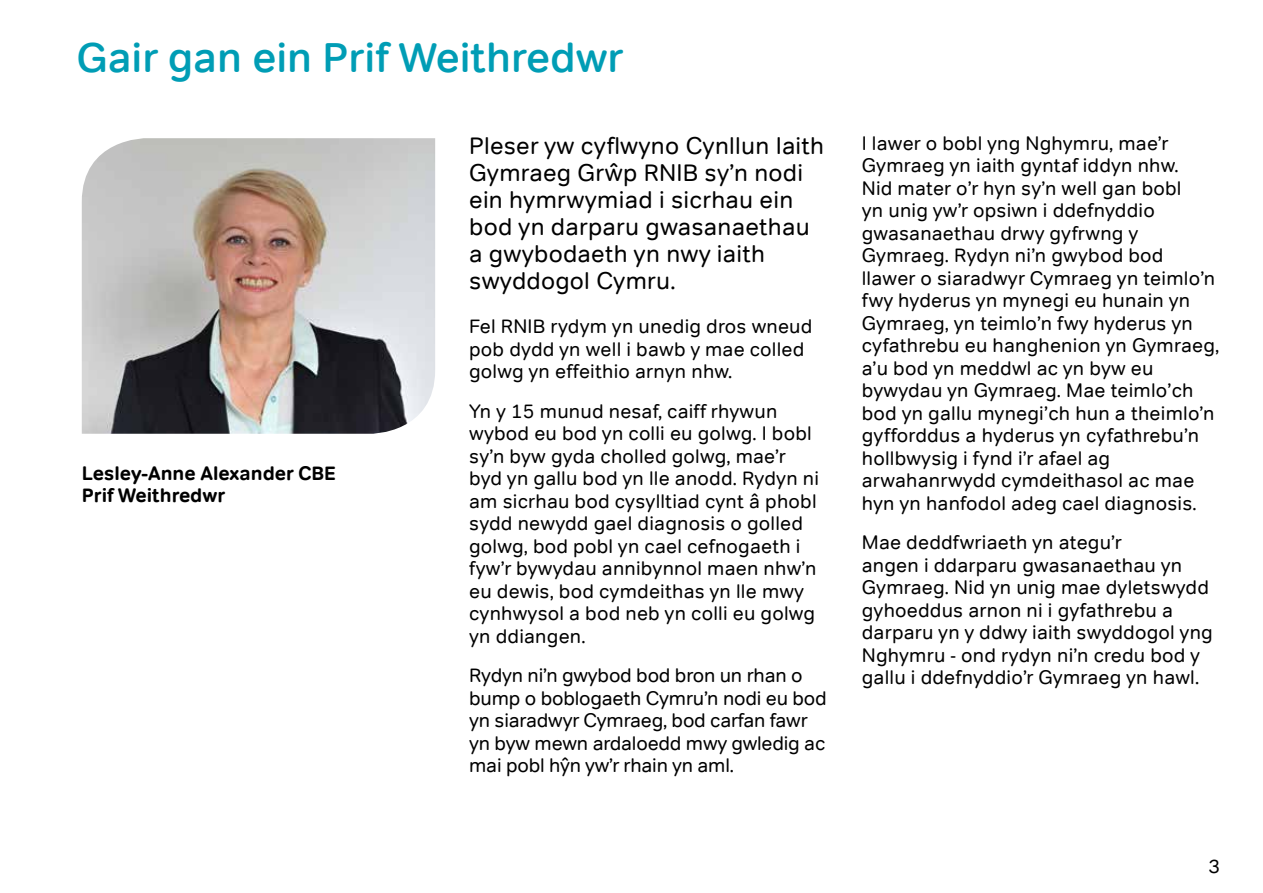
<style>
.page{position:relative;width:1263px;height:893px;background:#fff}
.page>*{position:absolute;margin:0;border:0;box-sizing:border-box;transform-origin:0 0}
.t1{font:500 42px "Tondo";color:#009db5}
.t2{font:24px/27px "Tondo";letter-spacing:.01em;color:#000}
.t3{font:19.5px/22.5px "Tondo";letter-spacing:.01em;color:#000}
.t4{font:19.5px/22.5px "Tondo";letter-spacing:-.01em;color:#000}
.t5{font:700 19.5px/22.5px "Tondo";color:#000}
</style>
<div class="page">
<img style="left:82px;top:138px;width:353px;height:296px">
<h1 class="t1" style="left:77px;top:32px;width:548px">Gair gan ein Prif Weithredwr</h1>
<p class="t5" style="left:82px;top:462px;width:256px">Lesley-Anne Alexander CBE<br>Prif Weithredwr</p>
<p class="t2" style="left:469px;top:133px;width:357px">Pleser yw cyflwyno Cynllun Iaith<br>Gymraeg Grŵp RNIB sy’n nodi ein hymrwymiad i sicrhau ein bod yn darparu gwasanaethau a gwybodaeth yn nwy iaith swyddogol Cymru.</p>
<p class="t3" style="left:469px;top:315px;width:345px">Fel RNIB rydym yn unedig dros wneud pob dydd yn well i bawb y mae colled golwg yn effeithio arnyn nhw.</p>
<p class="t3" style="left:469px;top:400px;width:351px">Yn y 15 munud nesaf, caiff rhywun wybod eu bod yn colli eu golwg. I bobl sy’n byw gyda cholled golwg, mae’r byd yn gallu bod yn lle anodd. Rydyn ni am sicrhau bod cysylltiad cynt â phobl sydd newydd gael diagnosis o golled golwg, bod pobl yn cael cefnogaeth i fyw’r bywydau annibynnol maen nhw’n eu dewis, bod cymdeithas yn lle mwy cynhwysol a bod neb yn colli eu golwg yn ddiangen.</p>
<p class="t4" style="left:469px;top:664px;width:359px">Rydyn ni’n gwybod bod bron un rhan o bump o boblogaeth Cymru’n nodi eu bod yn siaradwyr Cymraeg, bod carfan fawr yn byw mewn ardaloedd mwy gwledig ac mai pobl hŷn yw’r rhain yn aml.</p>
<p class="t3" style="left:862px;top:132px;width:359px">I lawer o bobl yng Nghymru, mae’r Gymraeg yn iaith gyntaf iddyn nhw.<br>Nid mater o’r hyn sy’n well gan bobl<br>yn unig yw’r opsiwn i ddefnyddio gwasanaethau drwy gyfrwng y Gymraeg. Rydyn ni’n gwybod bod llawer o siaradwyr Cymraeg yn teimlo’n fwy hyderus yn mynegi eu hunain yn Gymraeg, yn teimlo’n fwy hyderus yn cyfathrebu eu hanghenion yn Gymraeg, a’u bod yn meddwl ac yn byw eu bywydau yn Gymraeg. Mae teimlo’ch bod yn gallu mynegi’ch hun a theimlo’n gyfforddus a hyderus yn cyfathrebu’n hollbwysig i fynd i’r afael ag arwahanrwydd cymdeithasol ac mae hyn yn hanfodol adeg cael diagnosis.</p>
<p class="t3" style="left:862px;top:531px;width:352px">Mae deddfwriaeth yn ategu’r<br>angen i ddarparu gwasanaethau yn Gymraeg. Nid yn unig mae dyletswydd gyhoeddus arnon ni i gyfathrebu a darparu yn y ddwy iaith swyddogol yng Nghymru - ond rydyn ni’n credu bod y gallu i ddefnyddio’r Gymraeg yn hawl.</p>
<p class="t3" style="left:1208px;top:855px;width:13px">3</p>
</div>
